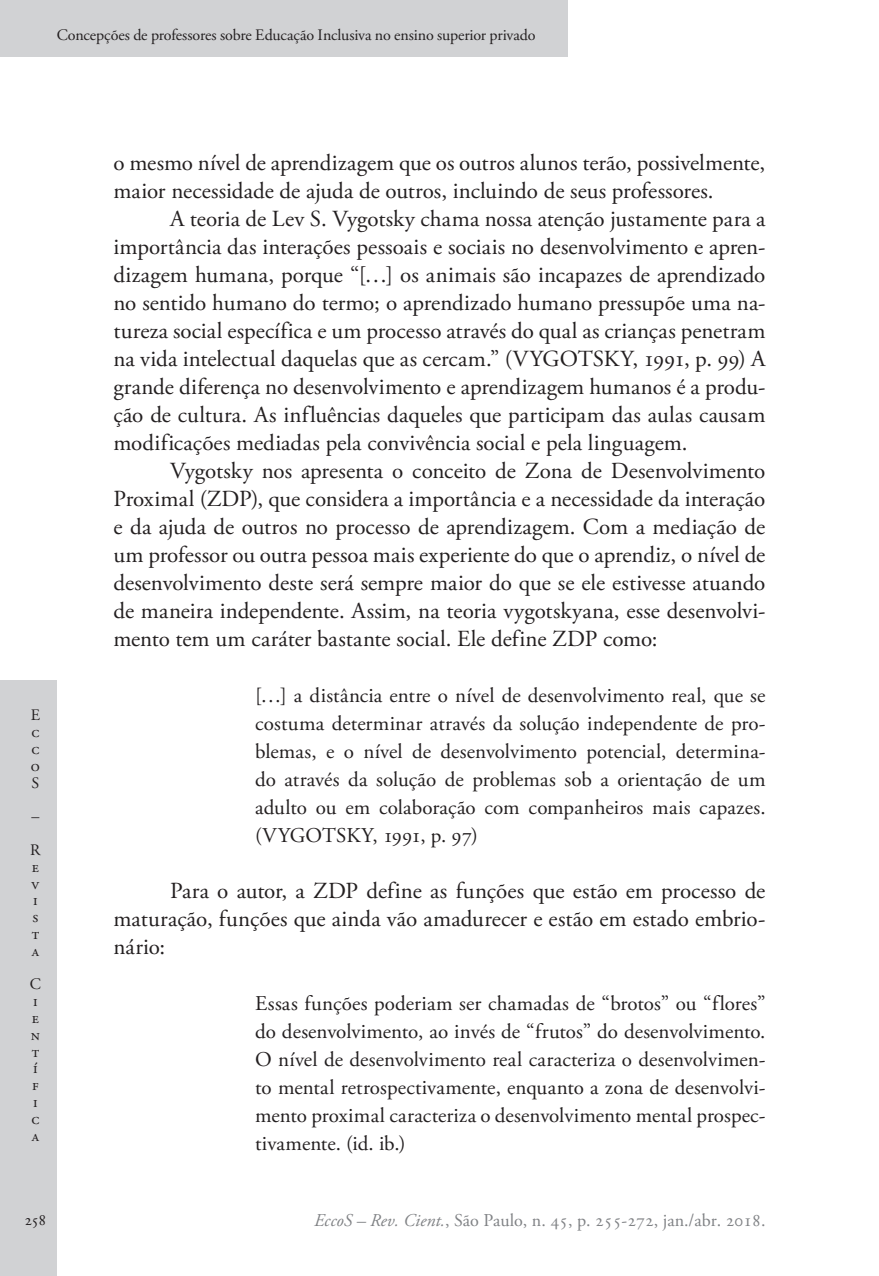
<style>
.page{position:relative;width:879px;height:1276px;background:#fff}
.page>*{position:absolute;margin:0;border:0;box-sizing:border-box;transform-origin:0 0}
.Ec_Normal{font:23px/28px "Adobe Garamond Pro";letter-spacing:-.005em;color:#231f20;text-align:justify}
.Ec_Normal_-_citação{font:21px/28px "Adobe Garamond Pro";color:#231f20;text-align:justify}
.t1{font:18px "Adobe Garamond Pro";color:#808285}
.t2{font:16px/16.8px "Adobe Garamond Pro";letter-spacing:-.005em;color:#231f20;text-align:justify}
.s1{font-style:italic}
</style>
<div class="page">
<div style="left:0;top:680px;width:57px;height:596px;background:#d1d2d4"></div>
<div style="left:0;top:0;width:567px;height:57px;background:#d1d2d4"></div>
<p class="t2" style="left:57px;top:27px;width:480px">Concepções de professores sobre Educação Inclusiva no ensino superior privado</p>
<p class="t2" style="left:31px;top:707px;width:11px">E c c o S</p>
<p class="t2" style="left:30px;top:800px;width:12px;line-height:33.6px">–<br>R</p>
<p class="t2" style="left:32px;top:859px;width:9px">e v i s t a</p>
<p class="t2" style="left:30px;top:976px;width:13px;text-align:left">C i e n t í f i c a</p>
<p class="Ec_Normal" style="left:113px;top:150px;width:653px">o mesmo nível de aprendizagem que os outros alunos terão, possivelmente, maior necessidade de ajuda de outros, incluindo de seus professores.</p>
<p class="Ec_Normal" style="left:113px;top:206px;width:654px;text-indent:57px">A teoria de Lev S. Vygotsky chama nossa atenção justamente para a importância das interações pessoais e sociais no desenvolvimento e apren&shy;dizagem humana, porque “[…] os animais são incapazes de aprendizado no sentido humano do termo; o aprendizado humano pressupõe uma na&shy;tureza social específica e um processo através do qual as crianças penetram na vida intelectual daquelas que as cercam.” (VYGOTSKY, 1991, p. 99) A grande diferença no desenvolvimento e aprendizagem humanos é a produ&shy;ção de cultura. As influências daqueles que participam das aulas causam modificações mediadas pela convivência social e pela linguagem.</p>
<p class="Ec_Normal" style="left:113px;top:458px;width:653px;text-indent:57px">Vygotsky nos apresenta o conceito de Zona de Desenvolvimento Proximal (ZDP), que considera a importância e a necessidade da interação e da ajuda de outros no processo de aprendizagem. Com a mediação de um professor ou outra pessoa mais experiente do que o aprendiz, o nível de desenvolvimento deste será sempre maior do que se ele estivesse atuando de maneira independente. Assim, na teoria vygotskyana, esse desenvolvi&shy;mento tem um caráter bastante social. Ele define ZDP como:</p>
<p class="Ec_Normal_-_citação" style="left:255px;top:682px;width:512px">[…] a distância entre o nível de desenvolvimento real, que se costuma determinar através da solução independente de pro&shy;blemas, e o nível de desenvolvimento potencial, determina&shy;do através da solução de problemas sob a orientação de um adulto ou em colaboração com companheiros mais capazes. (VYGOTSKY, 1991, p. 97)</p>
<p class="Ec_Normal" style="left:113px;top:878px;width:653px;text-indent:57px">Para o autor, a ZDP define as funções que estão em processo de maturação, funções que ainda vão amadurecer e estão em estado embrio&shy;nário:</p>
<p class="Ec_Normal_-_citação" style="left:255px;top:990px;width:512px">Essas funções poderiam ser chamadas de “brotos” ou “flores” do desenvolvimento, ao invés de “frutos” do desenvolvimento.<br>O nível de desenvolvimento real caracteriza o desenvolvimen&shy;to mental retrospectivamente, enquanto a zona de desenvolvi&shy;mento proximal caracteriza o desenvolvimento mental prospec&shy;tivamente. (id. ib.)</p>
<p class="t2" style="left:24px;top:1212px;width:24px">258</p>
<p class="t1" style="left:314px;top:1209px;width:453px"><span class="s1">EccoS – Rev. Cient.</span>, São Paulo, n. 45, p. 255-272, jan./abr. 2018.</p>
</div>
